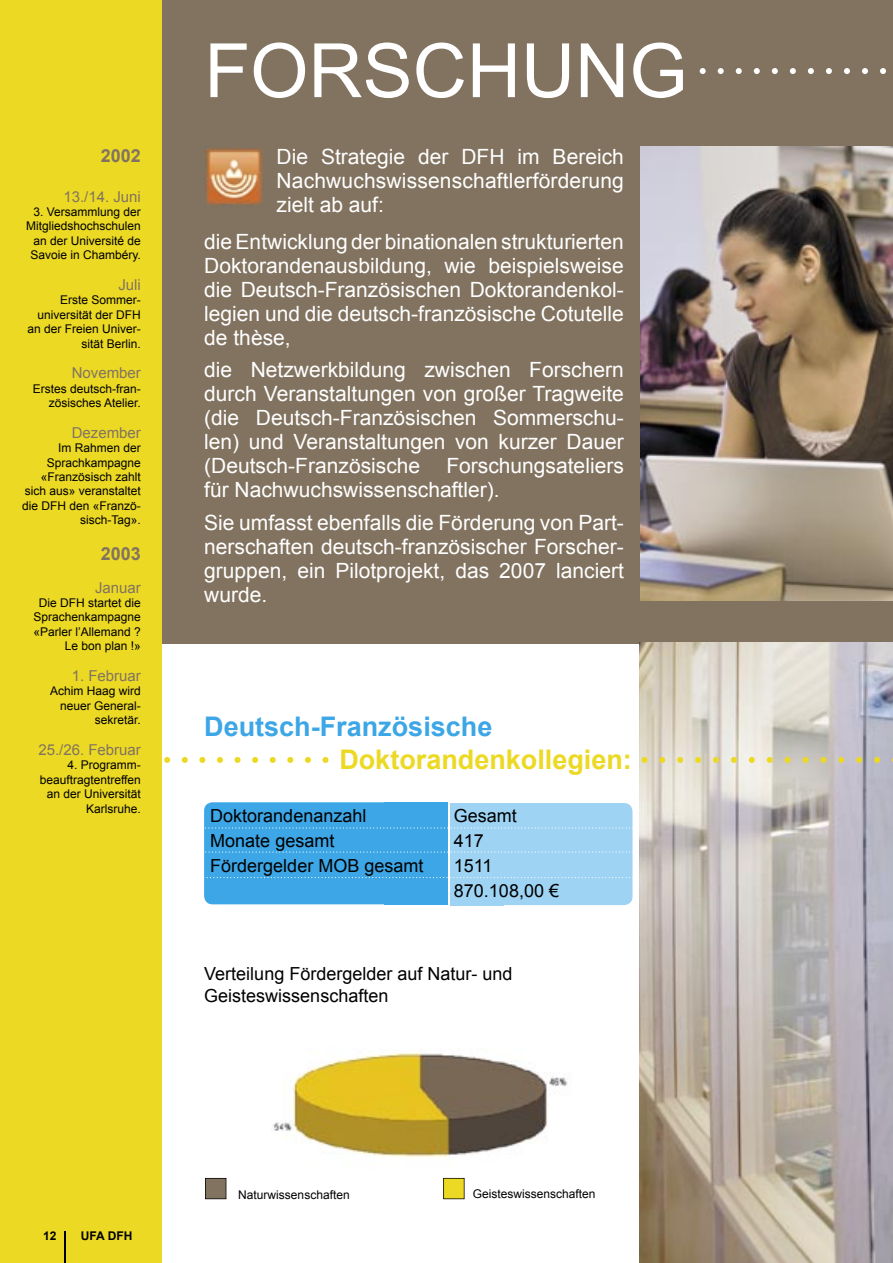
<style>
.page{position:relative;width:893px;height:1263px;background:#fff}
.page>*{position:absolute;margin:0;border:0;box-sizing:border-box;transform-origin:0 0}
.t1{font:75px "Arial";color:#fff}
.t2{font:700 27px "Arial";color:#ecd924}
.t3{font:700 27px "Arial";color:#3ca6e6}
.t4{font:21px/24px "Arial";color:#fff;text-align:justify}
.t5{font:18px/25px "Arial";color:#000}
.t6{font:700 18px "Arial";color:#827360}
.t7{font:15px "Arial";color:#827360}
.t8{font:12px/14.4px "Arial";color:#000;text-align:right}
.t9{font:700 12px "Arial";color:#000}
</style>
<div class="page">
<div style="left:0;top:0;width:893px;height:643px;background:#827360"></div>
<img style="left:639px;top:642px;width:254px;height:621px">
<div style="left:0;top:0;width:162px;height:1263px;background:#ecd924"></div>
<svg style="left:700px;top:68px;width:186px;height:6px"></svg>
<hr style="left:64px;top:1231px;width:2px;height:32px;background:#000">
<svg style="left:164px;top:757px;width:164px;height:6px"></svg>
<img style="left:204px;top:147px;width:59px;height:59px">
<img style="left:641px;top:147px;width:252px;height:454px">
<div style="left:204px;top:802px;width:212px;height:102px;background:#3ca6e6;border-radius:9px"></div>
<div style="left:384px;top:802px;width:63px;height:102px;background:#3ca6e6"></div>
<div style="left:453px;top:803px;width:179px;height:102px;background:#9ed3f3;border-radius:9px"></div>
<div style="left:450px;top:803px;width:54px;height:102px;background:#9ed3f3"></div>
<svg style="left:204px;top:827px;width:429px;height:1px"></svg>
<svg style="left:204px;top:851px;width:429px;height:2px"></svg>
<svg style="left:204px;top:877px;width:429px;height:1px"></svg>
<img style="left:271px;top:1052px;width:297px;height:106px">
<svg style="left:205px;top:1178px;width:21px;height:21px"></svg>
<svg style="left:443px;top:1178px;width:21px;height:21px"></svg>
<svg style="left:641px;top:757px;width:252px;height:6px;background:#d9d1a0"></svg>
<p class="t6" style="left:101px;top:144px;width:42px">2002</p>
<p class="t7" style="left:63px;top:186px;width:79px">13./14. Juni</p>
<p class="t8" style="left:26px;top:205px;width:116px">3. Versammlung der<br>Mitgliedshochschulen an der Université de<br>Savoie in Chambéry.</p>
<p class="t7" style="left:118px;top:275px;width:24px">Juli</p>
<p class="t8" style="left:28px;top:293px;width:115px">Erste Sommer&shy;universität der DFH an der Freien Univer&shy;sität Berlin.</p>
<p class="t7" style="left:72px;top:363px;width:71px">November</p>
<p class="t8" style="left:33px;top:381px;width:110px">Erstes deutsch-fran&shy;zösisches Atelier.</p>
<p class="t7" style="left:72px;top:423px;width:71px">Dezember</p>
<p class="t8" style="left:22px;top:441px;width:120px">Im Rahmen der<br>Sprachkampagne «Französisch zahlt sich aus» veranstaltet die DFH den «Franzö&shy;sisch-Tag».</p>
<p class="t6" style="left:101px;top:542px;width:42px">2003</p>
<p class="t7" style="left:95px;top:578px;width:47px">Januar</p>
<p class="t8" style="left:34px;top:596px;width:109px">Die DFH startet die<br>Sprachenkampagne «Parler l’Allemand ?<br>Le bon plan !»</p>
<p class="t7" style="left:72px;top:666px;width:71px">1. Februar</p>
<p class="t8" style="left:50px;top:684px;width:92px">Achim Haag wird neuer General&shy;sekretär.</p>
<p class="t7" style="left:38px;top:740px;width:104px">25./26. Februar</p>
<p class="t8" style="left:40px;top:758px;width:103px">4. Programm&shy;beauftragtentreffen an der Universität<br>Karlsruhe.</p>
<h1 class="t1" style="left:204px;top:22px;width:485px">FORSCHUNG</h1>
<p class="t4" style="left:277px;top:145px;width:349px">Die Strategie der DFH im Bereich Nachwuchs wissenschaftler förderung zielt ab auf:</p>
<p class="t4" style="left:204px;top:230px;width:421px">die Entwicklung der binationalen strukturierten Doktoranden ausbildung, wie beispielsweise die Deutsch-Französischen Doktorandenkol&shy;legien und die deutsch-französische Cotutelle de thèse,</p>
<p class="t4" style="left:204px;top:358px;width:421px">die Netzwerkbildung zwischen Forschern durch Veranstaltungen von großer Tragweite (die Deutsch-Französischen Sommerschu&shy;len) und Veranstaltungen von kurzer Dauer (Deutsch-Französische Forschungsateliers für Nachwuchswissenschaftler).</p>
<p class="t4" style="left:204px;top:511px;width:421px">Sie umfasst ebenfalls die Förderung von Part&shy;nerschaften deutsch-französischer Forscher&shy;gruppen, ein Pilotprojekt, das 2007 lanciert wurde.</p>
<p class="t3" style="left:204px;top:709px;width:290px">Deutsch-Französische</p>
<p class="t2" style="left:339px;top:741px;width:294px">Doktorandenkollegien:</p>
<p class="t5" style="left:210px;top:803px;width:158px">Doktorandenanzahl</p>
<p class="t5" style="left:454px;top:803px;width:65px">Gesamt</p>
<p class="t5" style="left:210px;top:828px;width:126px">Monate gesamt</p>
<p class="t5" style="left:454px;top:828px;width:32px">417</p>
<p class="t5" style="left:210px;top:853px;width:215px">Fördergelder MOB gesamt</p>
<p class="t5" style="left:454px;top:853px;width:107px">1511<br>870.108,00 €</p>
<p class="t5" style="left:204px;top:963px;width:310px;line-height:21.6px">Verteilung Fördergelder auf Natur- und<br>Geisteswissenschaften</p>
<p class="t9" style="left:43px;top:1228px;width:15px">12</p>
<p class="t9" style="left:81px;top:1228px;width:53px">UFA DFH</p>
<p class="t8" style="left:238px;top:1188px;width:113px">Naturwissenschaften</p>
<p class="t8" style="left:473px;top:1187px;width:124px">Geisteswissenschaften</p>
</div>
